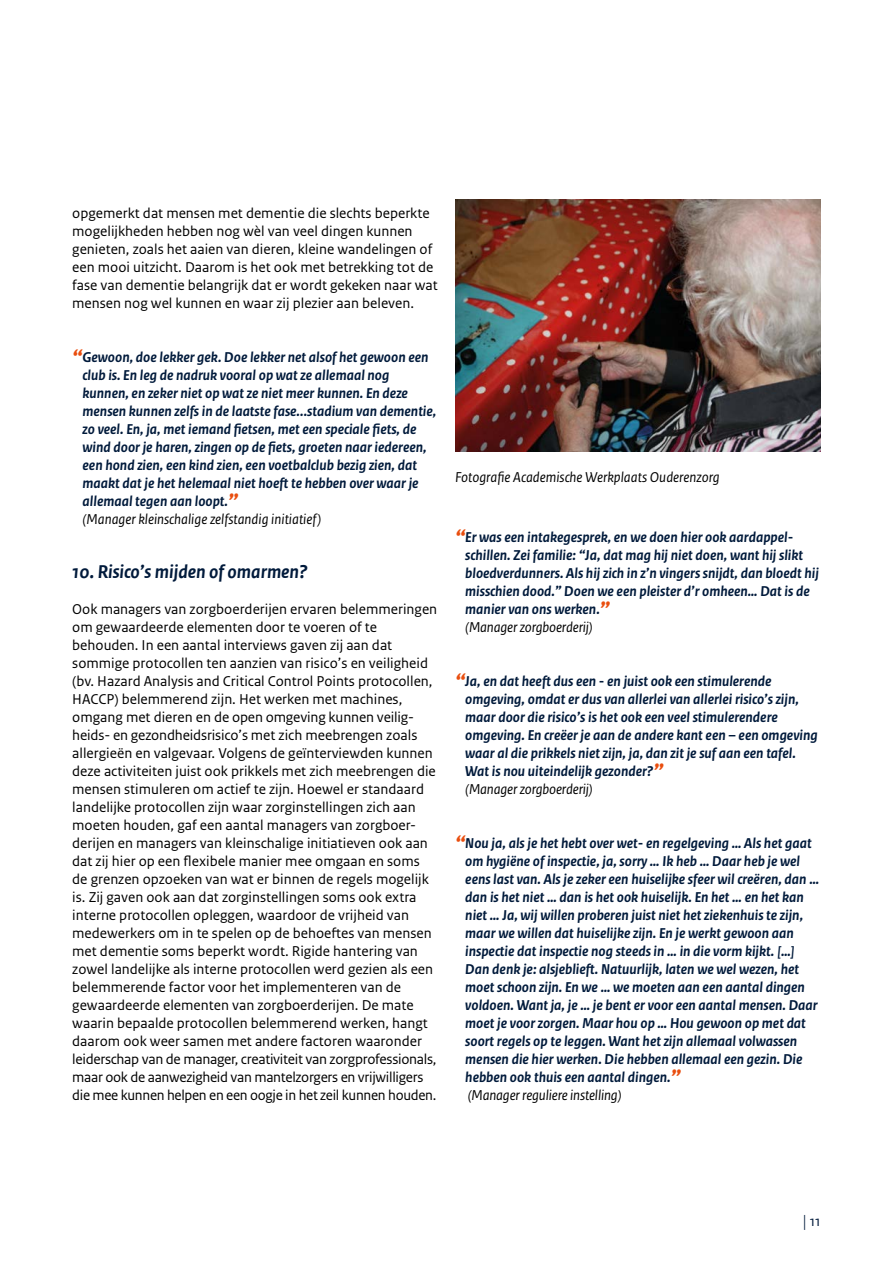
<style>
.page{position:relative;width:893px;height:1263px;background:#fff}
.page>*{position:absolute;margin:0;border:0;box-sizing:border-box;transform-origin:0 0}
.t1{font:italic 700 19.5px "Rijksoverheid Sans Text TT";color:#001a3b}
.Citaten{font:italic 700 15px/18px "Rijksoverheid Sans Text";color:#001a3b}
._10_RIVM_Broodtekst{font:15px/18px "Rijksoverheid Sans Text";color:#000}
.Citaten-2{font:italic 15px "Rijksoverheid Sans Text";color:#000}
.t2{font:15px "Rijksoverheid Sans Text";color:#001a3b}
.s1{font-size:24px;color:#e94e0f}
.s2{font-weight:400;color:#000}
.s3{font-family:"Rijksoverheid Serif"}
</style>
<div class="page">
<img style="left:455px;top:200px;width:366px;height:252px">
<p class="_10_RIVM_Broodtekst" style="left:72px;top:204px;width:367px">opgemerkt dat mensen met dementie die slechts beperkte mogelijkheden hebben nog wèl van veel dingen kunnen genieten, zoals het aaien van dieren, kleine wandelingen of een mooi uitzicht. Daarom is het ook met betrekking tot de fase van dementie belangrijk dat er wordt gekeken naar wat mensen nog wel kunnen en waar zij plezier aan beleven.</p>
<p class="Citaten" style="left:83px;top:348px;width:355px;text-indent:-10px"><span class="s1">“</span>Gewoon, doe lekker gek. Doe lekker net alsof het gewoon een club is. En leg de nadruk vooral op wat ze allemaal nog kunnen, en zeker niet op wat ze niet meer kunnen. En deze mensen kunnen zelfs in de laatste fase...stadium van dementie, zo veel. En, ja, met iemand fietsen, met een speciale fiets, de wind door je haren, zingen op de fiets, groeten naar iedereen, een hond zien, een kind zien, een voetbalclub bezig zien, dat maakt dat je het helemaal niet hoeft te hebben over waar je allemaal tegen aan loopt.<span class="s1">”<br></span><span class="s2">(Manager kleinschalige zelfstandig initiatief)</span></p>
<p class="t1" style="left:72px;top:560px;width:237px">10. Risico’s mijden of omarmen?</p>
<p class="_10_RIVM_Broodtekst" style="left:72px;top:600px;width:366px">Ook managers van zorgboerderijen ervaren belemmeringen om gewaardeerde elementen door te voeren of te behouden. In een aantal interviews gaven zij aan dat sommige protocollen ten aanzien van risico’s en veiligheid (bv. Hazard Analysis and Critical Control Points protocollen, HACCP) belemmerend zijn. Het werken met machines, omgang met dieren en de open omgeving kunnen veilig&shy;heids- en gezondheidsrisico’s met zich meebrengen zoals allergieën en valgevaar. Volgens de geïnterviewden kunnen deze activiteiten juist ook prikkels met zich meebrengen die mensen stimuleren om actief te zijn. Hoewel er standaard landelijke protocollen zijn waar zorginstellingen zich aan moeten houden, gaf een aantal managers van zorgboer&shy;derijen en managers van kleinschalige initiatieven ook aan dat zij hier op een flexibele manier mee omgaan en soms de grenzen opzoeken van wat er binnen de regels mogelijk is. Zij gaven ook aan dat zorginstellingen soms ook extra interne protocollen opleggen, waardoor de vrijheid van medewerkers om in te spelen op de behoeftes van mensen met dementie soms beperkt wordt. Rigide hantering van zowel landelijke als interne protocollen werd gezien als een belemmerende factor voor het implementeren van de gewaardeerde elementen van zorgboerderijen. De mate waarin bepaalde protocollen belemmerend werken, hangt daarom ook weer samen met andere factoren waaronder leiderschap van de manager, creativiteit van zorgprofessionals, maar ook de aanwezigheid van mantelzorgers en vrijwilligers die mee kunnen helpen en een oogje in het zeil kunnen houden.</p>
<p class="Citaten-2" style="left:455px;top:469px;width:266px">Fotografie Academische Werkplaats Ouderenzorg</p>
<p class="Citaten" style="left:465px;top:528px;width:355px;text-indent:-10px"><span class="s1">“</span>Er was een intakegesprek, en we doen hier ook aardappel&shy;schillen. Zei familie: “Ja, dat mag hij niet doen, want hij slikt bloedverdunners. Als hij zich in z’n vingers snijdt, dan bloedt hij misschien dood.” Doen we een pleister d’r omheen… Dat is de manier van ons werken.<span class="s1">”<br></span><span class="s2">(Manager zorgboerderij)</span></p>
<p class="Citaten" style="left:465px;top:672px;width:354px;text-indent:-10px"><span class="s1">“</span>Ja, en dat heeft dus een - en juist ook een stimulerende omgeving, omdat er dus van allerlei van allerlei risico’s zijn, maar door die risico’s is het ook een veel stimulerendere omgeving. En creëer je aan de andere kant een – een omgeving waar al die prikkels niet zijn, ja, dan zit je suf aan een tafel.<br>Wat is nou uiteindelijk gezonder?<span class="s1">”<br></span><span class="s2">(Manager zorgboerderij)</span></p>
<p class="Citaten" style="left:465px;top:834px;width:355px;text-indent:-10px"><span class="s1">“</span>Nou ja, als je het hebt over wet- en regelgeving … Als het gaat om hygiëne of inspectie, ja, sorry … Ik heb … Daar heb je wel eens last van. Als je zeker een huiselijke sfeer wil creëren, dan … dan is het niet … dan is het ook huiselijk. En het … en het kan niet … Ja, wij willen proberen juist niet het ziekenhuis te zijn, maar we willen dat huiselijke zijn. En je werkt gewoon aan inspectie dat inspectie nog steeds in … in die vorm kijkt. […] Dan denk je: alsjeblieft. Natuurlijk, laten we wel wezen, het moet schoon zijn. En we … we moeten aan een aantal dingen voldoen. Want ja, je … je bent er voor een aantal mensen. Daar moet je voor zorgen. Maar hou op … Hou gewoon op met dat soort regels op te leggen. Want het zijn allemaal volwassen mensen die hier werken. Die hebben allemaal een gezin. Die hebben ook thuis een aantal dingen.<span class="s1">”</span></p>
<p class="Citaten-2" style="left:468px;top:1087px;width:155px">(Manager reguliere instelling)</p>
<p class="t2" style="left:802px;top:1213px;width:20px"><span class="s3">|</span> 11</p>
</div>
